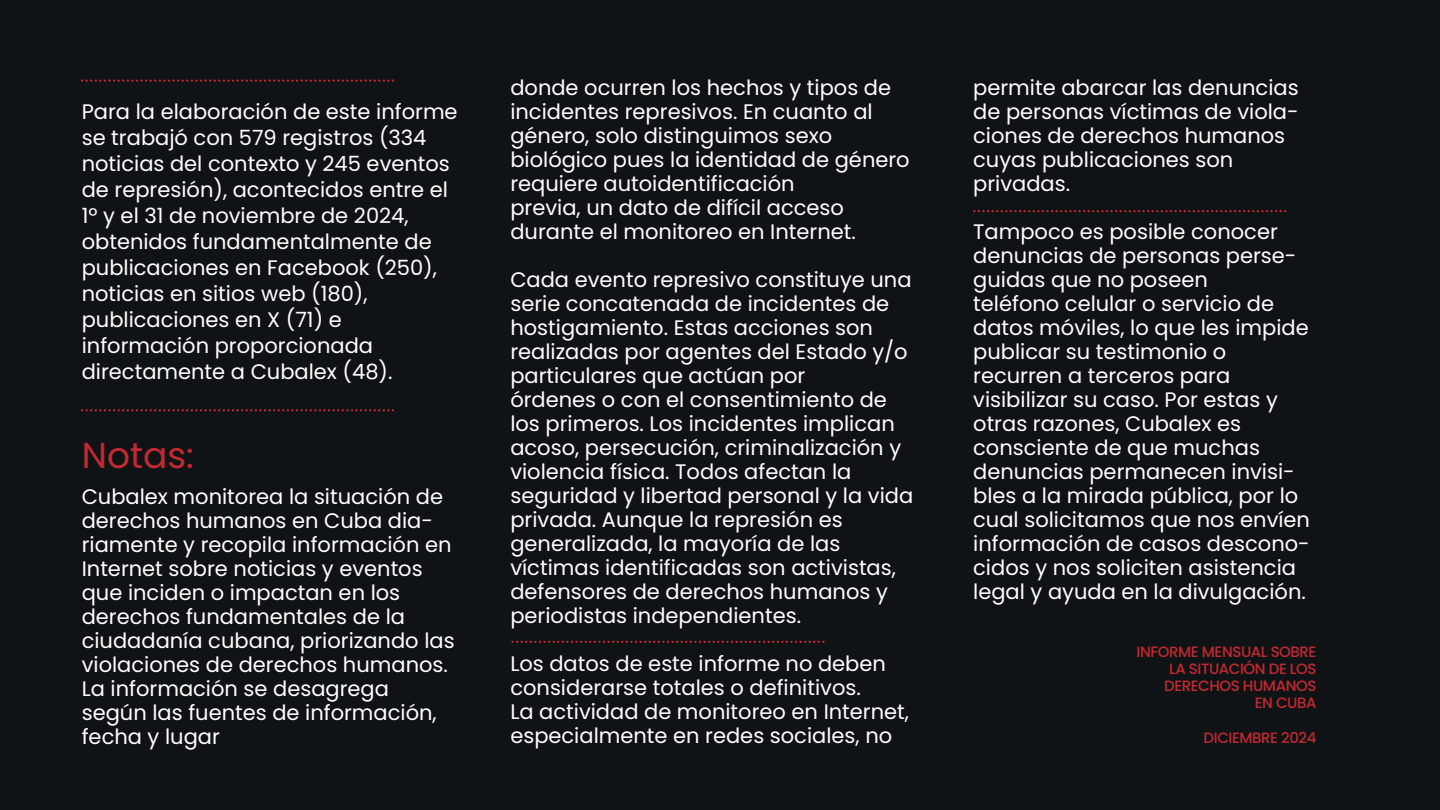
<style>
.page{position:relative;width:1440px;height:810px;background:#101316}
.page>*{position:absolute;margin:0;border:0;box-sizing:border-box;transform-origin:0 0}
.t1{font:36px "Poppins";color:#c32930}
.t2{font:21px/24px "Poppins";color:#fff}
.t3{font:500 14.9px/17.3px "Poppins";letter-spacing:-.025em;color:#c32930;text-align:right}
</style>
<div class="page">
<svg style="left:81px;top:79px;width:313px;height:3px"></svg>
<svg style="left:81px;top:409px;width:313px;height:2px"></svg>
<svg style="left:511px;top:641px;width:314px;height:2px"></svg>
<svg style="left:973px;top:210px;width:313px;height:2px"></svg>
<p class="t2" style="left:82px;top:99px;width:377px;line-height:26px">Para la elaboración de este informe se trabajó con 579 registros (334 noticias del contexto y 245 eventos de represión), acontecidos entre el<br>1º y el 31 de noviembre de 2024, obtenidos fundamentalmente de publicaciones en Facebook (250), noticias en sitios web (180), publicaciones en X (71) e información proporcionada directamente a Cubalex (48).</p>
<h1 class="t1" style="left:82px;top:435px;width:114px">Notas:</h1>
<p class="t2" style="left:82px;top:484px;width:374px">Cubalex monitorea la situación de derechos humanos en Cuba dia&shy;riamente y recopila información en<br>Internet sobre noticias y eventos que inciden o impactan en los derechos fundamentales de la ciudadanía cubana, priorizando las violaciones de derechos humanos.<br>La información se desagrega según las fuentes de información, fecha y lugar</p>
<p class="t2" style="left:510px;top:76px;width:401px">donde ocurren los hechos y tipos de incidentes represivos. En cuanto al género, solo distinguimos sexo biológico pues la identidad de género requiere autoidentificación<br>previa, un dato de difícil acceso durante el monitoreo en Internet.</p>
<p class="t2" style="left:510px;top:268px;width:404px">Cada evento represivo constituye una serie concatenada de incidentes de hostigamiento. Estas acciones son realizadas por agentes del Estado y/o particulares que actúan por<br>órdenes o con el consentimiento de los primeros. Los incidentes implican acoso, persecución, criminalización y violencia física. Todos afectan la seguridad y libertad personal y la vida privada. Aunque la represión es generalizada, la mayoría de las víctimas identificadas son activistas, defensores de derechos humanos y periodistas independientes.</p>
<p class="t2" style="left:510px;top:652px;width:400px">Los datos de este informe no deben considerarse totales o definitivos.<br>La actividad de monitoreo en Internet, especialmente en redes sociales, no</p>
<p class="t2" style="left:973px;top:76px;width:327px">permite abarcar las denuncias de personas víctimas de viola&shy;ciones de derechos humanos cuyas publicaciones son privadas.</p>
<p class="t2" style="left:973px;top:220px;width:338px">Tampoco es posible conocer denuncias de personas perse&shy;guidas que no poseen<br>teléfono celular o servicio de datos móviles, lo que les impide publicar su testimonio o recurren a terceros para visibilizar su caso. Por estas y otras razones, Cubalex es consciente de que muchas denuncias permanecen invisi&shy;bles a la mirada pública, por lo cual solicitamos que nos envíen información de casos descono&shy;cidos y nos soliciten asistencia legal y ayuda en la divulgación.</p>
<p class="t3" style="left:1137px;top:643px;width:181px">INFORME MENSUAL SOBRE<br>LA SITUACIÓN DE LOS<br>DERECHOS HUMANOS<br>EN CUBA</p>
<p class="t3" style="left:1204px;top:729px;width:114px">DICIEMBRE 2024</p>
</div>
